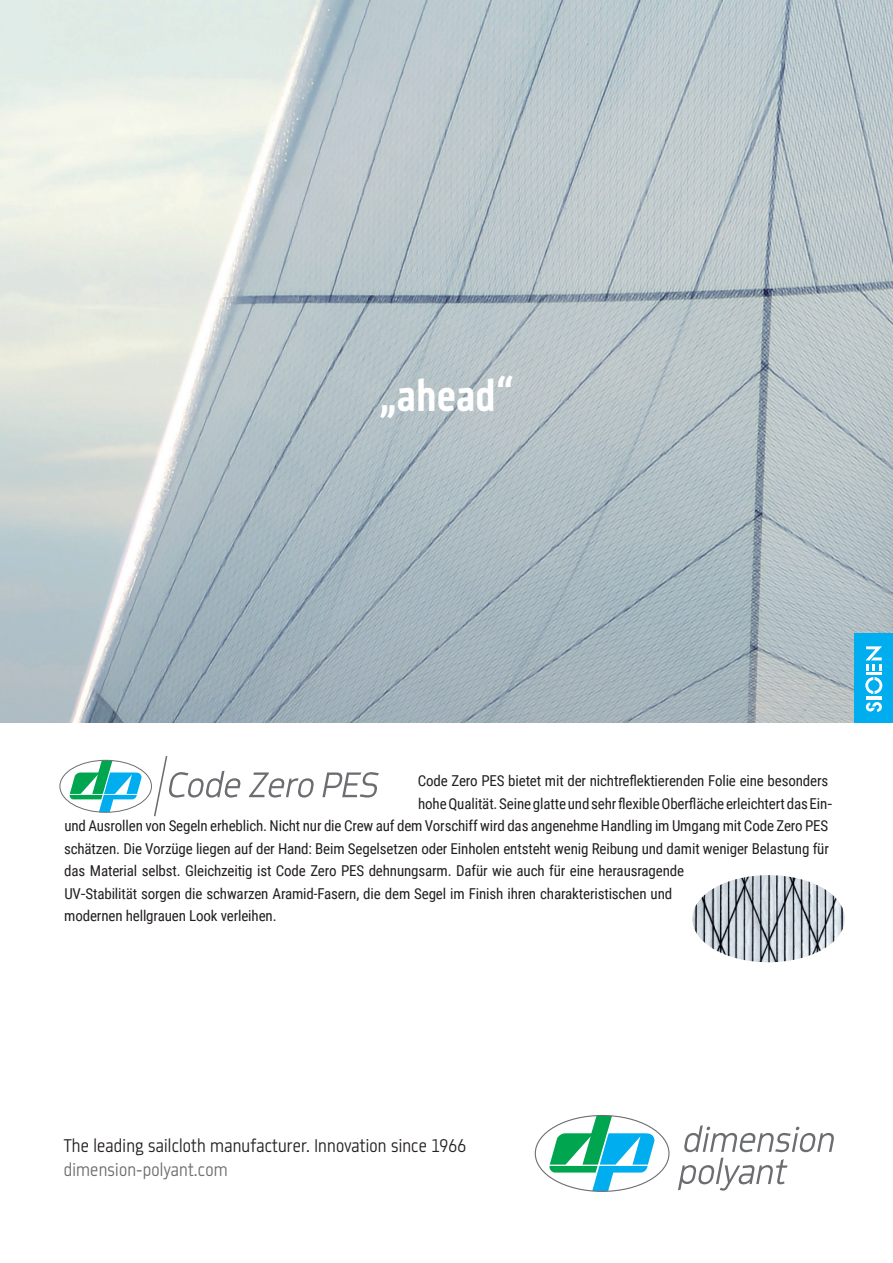
<style>
.page{position:relative;width:893px;height:1263px;background:#fff}
.page>*{position:absolute;margin:0;border:0;box-sizing:border-box;transform-origin:0 0}
.t1{font:700 46.5px "Metroflex Narrow";color:#fff}
.t2{font:300 19.5px "Metroflex Narrow";letter-spacing:.01em;color:#231f20}
.t3{font:300 19.5px "Metroflex Narrow";letter-spacing:.01em;color:#6c6d70}
.t4{font:15px "Roboto Condensed";letter-spacing:-.01em;color:#231f20}
.s1{font-family:"Roboto";font-weight:500}
</style>
<div class="page">
<img style="left:0;top:0;width:893px;height:723px">
<svg style="left:549px;top:1115px;width:106px;height:76px"></svg>
<svg style="left:678px;top:1125px;width:156px;height:65px"></svg>
<div style="left:855px;top:634px;width:38px;height:89px;background:#00aeef"></div>
<svg style="left:866px;top:702px;width:16px;height:10px"></svg>
<svg style="left:865px;top:677px;width:17px;height:17px"></svg>
<hr style="left:866px;top:696px;width:16px;height:3px;background:#fff">
<hr style="left:866px;top:672px;width:16px;height:3px;background:#fff">
<svg style="left:865px;top:646px;width:17px;height:25px"></svg>
<img style="left:692px;top:875px;width:153px;height:87px">
<svg style="left:154px;top:756px;width:225px;height:61px"></svg>
<svg style="left:70px;top:760px;width:72px;height:52px"></svg>
<div style="left:60px;top:760px;width:92px;height:53px;border:1px solid #6c6d70;border-radius:50%"></div>
<h1 class="t1" style="left:379px;top:369px;width:136px"><span class="s1">„</span>ahead<span class="s1">“</span></h1>
<p class="t4" style="left:418px;top:770px;width:412px">Code Zero PES bietet mit der nichtreflektierenden Folie eine besonders</p>
<p class="t4" style="left:418px;top:793px;width:416px">hohe Qualität. Seine glatte und sehr flexible Oberfläche erleichtert das Ein-</p>
<p class="t4" style="left:64px;top:815px;width:765px">und Ausrollen von Segeln erheblich. Nicht nur die Crew auf dem Vorschiff wird das angenehme Handling im Umgang mit Code Zero PES</p>
<p class="t4" style="left:64px;top:838px;width:766px">schätzen. Die Vorzüge liegen auf der Hand: Beim Segelsetzen oder Einholen entsteht wenig Reibung und damit weniger Belastung für</p>
<p class="t4" style="left:64px;top:860px;width:621px">das Material selbst. Gleichzeitig ist Code Zero PES dehnungsarm. Dafür wie auch für eine herausragende</p>
<p class="t4" style="left:64px;top:883px;width:609px">UV-Stabilität sorgen die schwarzen Aramid-Fasern, die dem Segel im Finish ihren charakteristischen und</p>
<p class="t4" style="left:64px;top:905px;width:214px">modernen hellgrauen Look verleihen.</p>
<h2 class="t2" style="left:64px;top:1134px;width:404px">The leading sailcloth manufacturer. Innovation since 1966</h2>
<h2 class="t3" style="left:64px;top:1158px;width:165px">dimension-polyant.com</h2>
</div>
